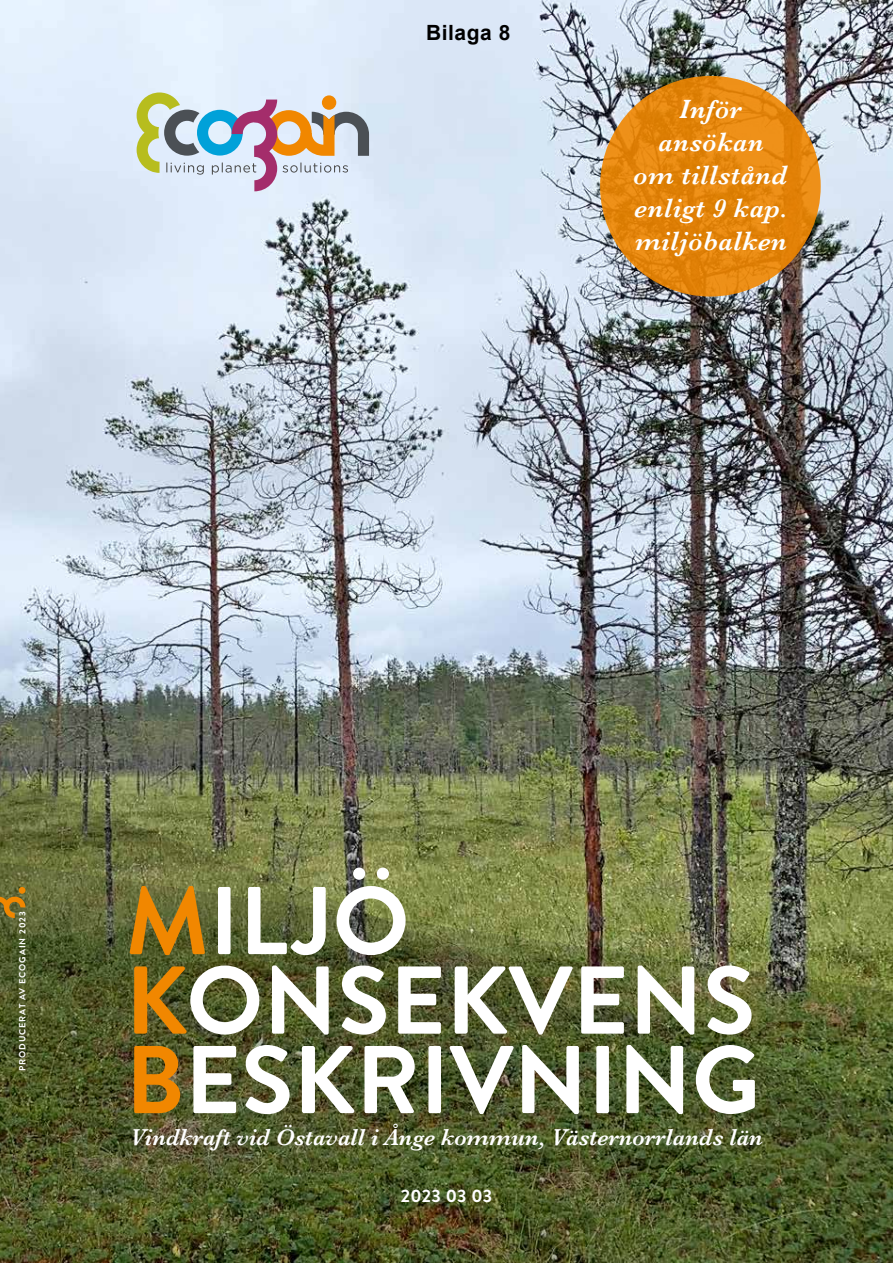
<style>
.page{position:relative;width:893px;height:1263px;background:#fff}
.page>*{position:absolute;margin:0;border:0;box-sizing:border-box;transform-origin:0 0}
.t1{font:700 96px/79.5px "Brandon Grotesque";color:#fff}
.t2{font:italic 600 27px/33px "Baskerville";letter-spacing:.02em;color:#fff;text-align:center}
.t3{font:italic 600 23.55px "Baskerville";color:#fff}
.t4{font:700 21px "Arial";letter-spacing:.025em;color:#000}
.t5{font:700 18px "Brandon Grotesque";color:#fff}
.t6{font:700 9px "Brandon Grotesque";letter-spacing:.1em;color:#fff}
.s1{color:#f18700}
</style>
<div class="page">
<img style="left:0;top:0;width:893px;height:671px">
<svg style="left:137px;top:92px;width:232px;height:99px"></svg>
<div style="left:600px;top:76px;width:221px;height:221px;background:linear-gradient(to right,#e3850c,#e68810);border-radius:50%"></div>
<img style="left:0;top:671px;width:893px;height:150px">
<img style="left:0;top:821px;width:893px;height:442px">
<div style="left:19px;top:887px;width:7px;height:7px;background:#f18700;border-radius:50%"></div>
<svg style="left:0;top:897px;width:26px;height:21px"></svg>
<p class="t4" style="left:426px;top:18px;width:86px">Bilaga 8</p>
<p class="t2" style="left:633px;top:92px;width:156px">Inför ansökan<br>om tillstånd enligt 9 kap. miljöbalken</p>
<p class="t6" style="left:16px;top:1071px;width:161px;rotate:-90deg">PRODUCERAT AV ECOGAIN 2023</p>
<h1 class="t1" style="left:125px;top:883px;width:636px"><span class="s1">M</span>ILJÖ<br><span class="s1">K</span>ONSEKVENS<br><span class="s1">B</span>ESKRIVNING</h1>
<p class="t3" style="left:130px;top:1123px;width:634px">Vindkraft vid Östavall i Ånge kommun, Västernorrlands län</p>
<p class="t5" style="left:401px;top:1183px;width:93px">2023 03 03</p>
</div>
